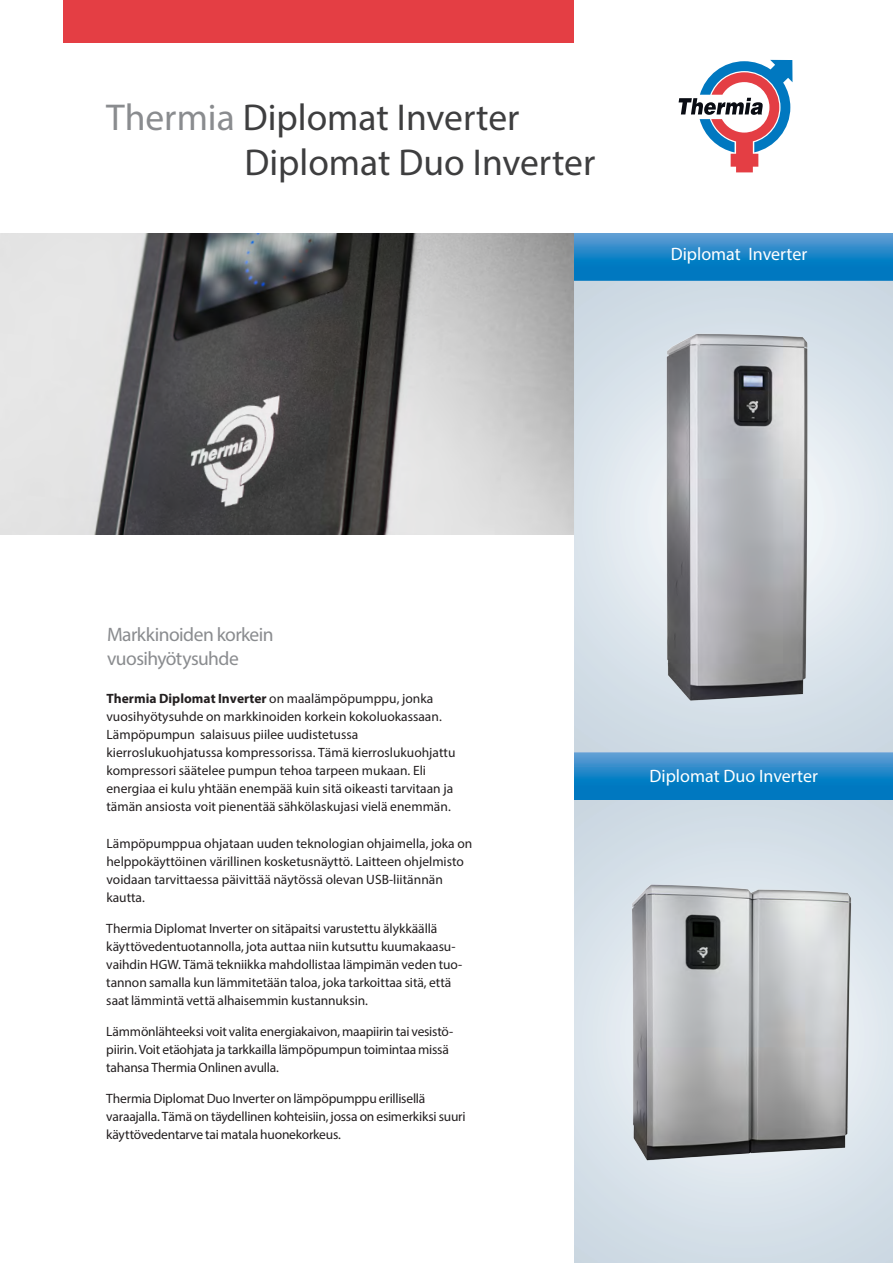
<style>
.page{position:relative;width:893px;height:1263px;background:#fff}
.page>*{position:absolute;margin:0;border:0;box-sizing:border-box;transform-origin:0 0}
.t1{font:37.5px "Myriad Pro";color:#3e3e3f}
.rubbe{font:19.5px "Myriad Pro";letter-spacing:-.025em;color:#8a8c8f}
.t2{font:18px "Myriad Pro";color:#fff}
.Brödtext{font:13.5px/18px "Myriad Pro";color:#231f20}
.Brödtext-2{font:13.5px/18px "Myriad Pro";letter-spacing:-.02em;color:#231f20}
.s1{color:#8a8c8f}
.s2{font-weight:700}
</style>
<div class="page">
<div style="left:64px;top:0;width:510px;height:43px;background:#e43e44"></div>
<svg style="left:679px;top:60px;width:113px;height:112px"></svg>
<img style="left:0;top:233px;width:574px;height:301px">
<img style="left:574px;top:280px;width:319px;height:473px">
<img style="left:574px;top:799px;width:319px;height:464px">
<svg style="left:574px;top:233px;width:319px;height:47px;background:#1f85c7"></svg>
<svg style="left:574px;top:753px;width:319px;height:46px;background:#1f85c7"></svg>
<img style="left:621px;top:863px;width:239px;height:316px">
<img style="left:600px;top:295px;width:264px;height:419px">
<p class="t1" style="left:106px;top:95px;width:415px"><span class="s1">Thermia</span> Diplomat Inverter</p>
<p class="t1" style="left:244px;top:140px;width:352px">Diplomat Duo Inverter</p>
<p class="t2" style="left:671px;top:243px;width:138px">Diplomat Inverter</p>
<p class="rubbe" style="left:107px;top:622px;width:168px">Markkinoiden korkein</p>
<p class="rubbe" style="left:107px;top:646px;width:133px">vuosihyötysuhde</p>
<p class="Brödtext" style="left:106px;top:690px;width:351px"><span class="s2">Thermia Diplomat Inverter</span> on maalämpöpumppu, jonka vuosihyötysuhde on markkinoiden korkein kokoluokassaan.<br>Lämpöpumpun salaisuus piilee uudistetussa kierroslukuohjatussa kompressorissa. Tämä kierroslukuohjattu kompressori säätelee pumpun tehoa tarpeen mukaan. Eli energiaa ei kulu yhtään enempää kuin sitä oikeasti tarvitaan ja tämän ansiosta voit pienentää sähkölaskujasi vielä enemmän.</p>
<p class="Brödtext" style="left:106px;top:834px;width:367px">Lämpöpumppua ohjataan uuden teknologian ohjaimella, joka on helppokäyttöinen värillinen kosketusnäyttö. Laitteen ohjelmisto voidaan tarvittaessa päivittää näytössä olevan USB-liitännän kautta.</p>
<p class="Brödtext" style="left:106px;top:919px;width:358px">Thermia Diplomat Inverter on sitäpaitsi varustettu älykkäällä käyttövedentuotannolla, jota auttaa niin kutsuttu kuumakaasu&shy;vaihdin HGW. Tämä tekniikka mahdollistaa lämpimän veden tuo&shy;tannon samalla kun lämmitetään taloa, joka tarkoittaa sitä, että saat lämmintä vettä alhaisemmin kustannuksin.</p>
<p class="Brödtext-2" style="left:106px;top:1022px;width:348px">Lämmönlähteeksi voit valita energiakaivon, maapiirin tai vesistö&shy;piirin. Voit etäohjata ja tarkkailla lämpöpumpun toimintaa missä tahansa Thermia Onlinen avulla.</p>
<p class="Brödtext" style="left:106px;top:1089px;width:361px">Thermia Diplomat Duo Inverter on lämpöpumppu erillisellä varaajalla. Tämä on täydellinen kohteisiin, jossa on esimerkiksi suuri käyttövedentarve tai matala huonekorkeus.</p>
<p class="t2" style="left:649px;top:765px;width:170px">Diplomat Duo Inverter</p>
</div>
